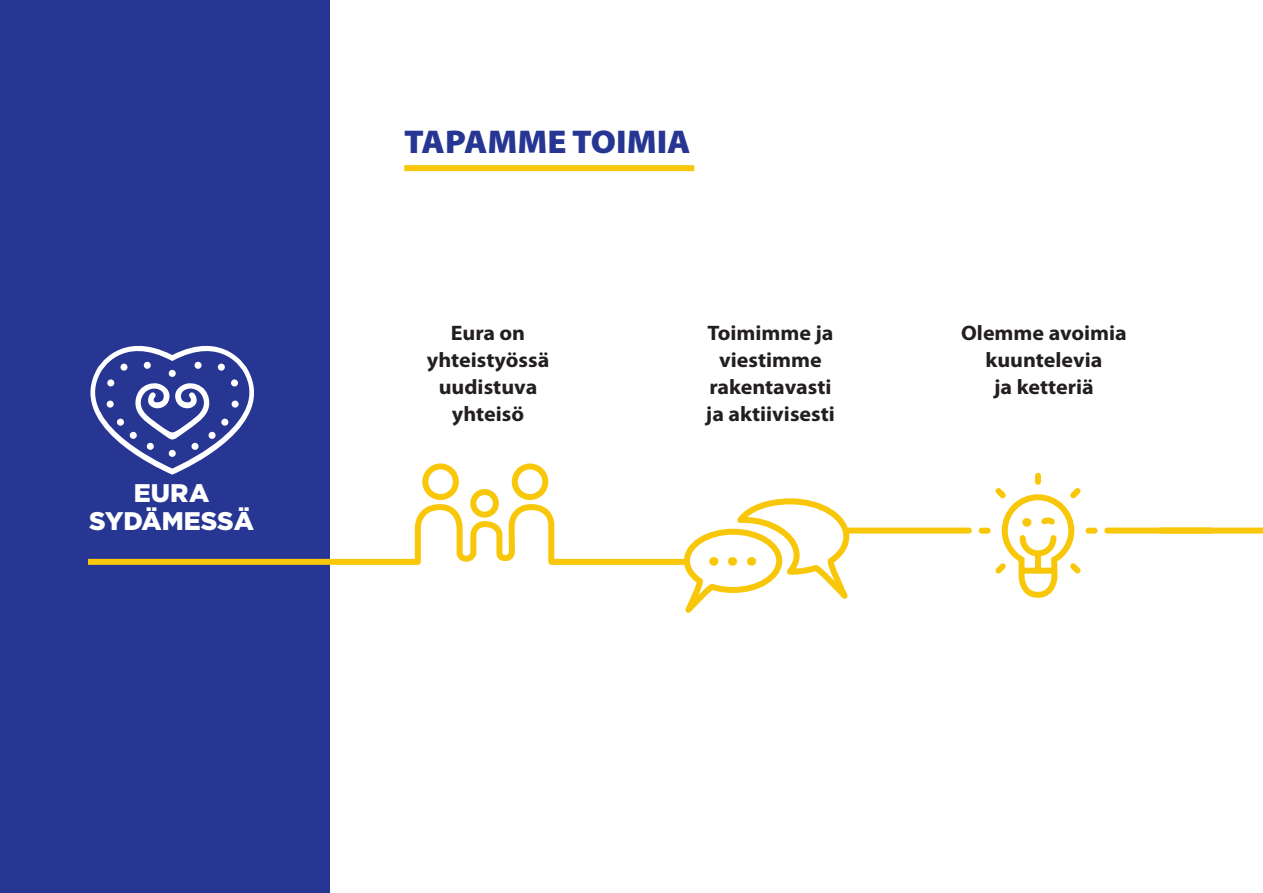
<style>
.page{position:relative;width:1263px;height:893px;background:#fff}
.page>*{position:absolute;margin:0;border:0;box-sizing:border-box;transform-origin:0 0}
.t1{font:700 33.15px "Myriad Pro";color:#f9c709;scale:1.05 1}
.t2{font:900 33px "Myriad Pro";color:#263692;scale:1.05 1}
.t3{font:900 25.5px/27.5px "Gotham";color:#fff;text-align:center}
.t4{font:700 21px/27px "Myriad Pro";color:#231f20;text-align:center;scale:1.05 1}
</style>
<div class="page">
<div style="left:0;top:0;width:329px;height:893px;background:#263692"></div>
<svg style="left:90px;top:345px;width:164px;height:130px"></svg>
<svg style="left:168px;top:369px;width:8px;height:8px"></svg>
<div style="left:404px;top:165px;width:290px;height:6px;background:#f9c709"></div>
<div style="left:88px;top:559px;width:330px;height:6px;background:#f9c709"></div>
<div style="left:552px;top:559px;width:134px;height:6px;background:#f9c709"></div>
<div style="left:839px;top:528px;width:130px;height:6px;background:#f9c709"></div>
<div style="left:1107px;top:528px;width:103px;height:6px;background:#f9c709"></div>
<div style="left:1160px;top:528px;width:103px;height:6px;background:#f9c709"></div>
<div style="left:422px;top:463px;width:37px;height:37px;border:6px solid #f9c709;border-radius:50%"></div>
<div style="left:512px;top:463px;width:36px;height:37px;border:6px solid #f9c709;border-radius:50%"></div>
<div style="left:470px;top:489px;width:29px;height:29px;border:6px solid #f9c709;border-radius:50%"></div>
<svg style="left:412px;top:500px;width:145px;height:65px"></svg>
<svg style="left:681px;top:498px;width:171px;height:115px"></svg>
<div style="left:981px;top:528px;width:7px;height:6px;background:#f9c709"></div>
<svg style="left:990px;top:476px;width:104px;height:122px"></svg>
<p class="t3" style="left:89px;top:479px;width:166px">EURA<br>SYDÄMESSÄ</p>
<h2 class="t2" style="left:404px;top:123px;width:274px">TAPAMME TOIMIA</h2>
<p class="t4" style="left:427px;top:320px;width:118px">Eura on yhteistyössä uudistuva yhteisö</p>
<p class="t4" style="left:706px;top:320px;width:124px">Toimimme ja viestimme rakentavasti ja aktiivisesti</p>
<h1 class="t1" style="left:708px;top:540px;width:48px">• • •</h1>
<p class="t4" style="left:961px;top:320px;width:159px">Olemme avoimia kuuntelevia<br>ja ketteriä</p>
<h1 class="t1" style="left:1021px;top:501px;width:13px">•</h1>
</div>
